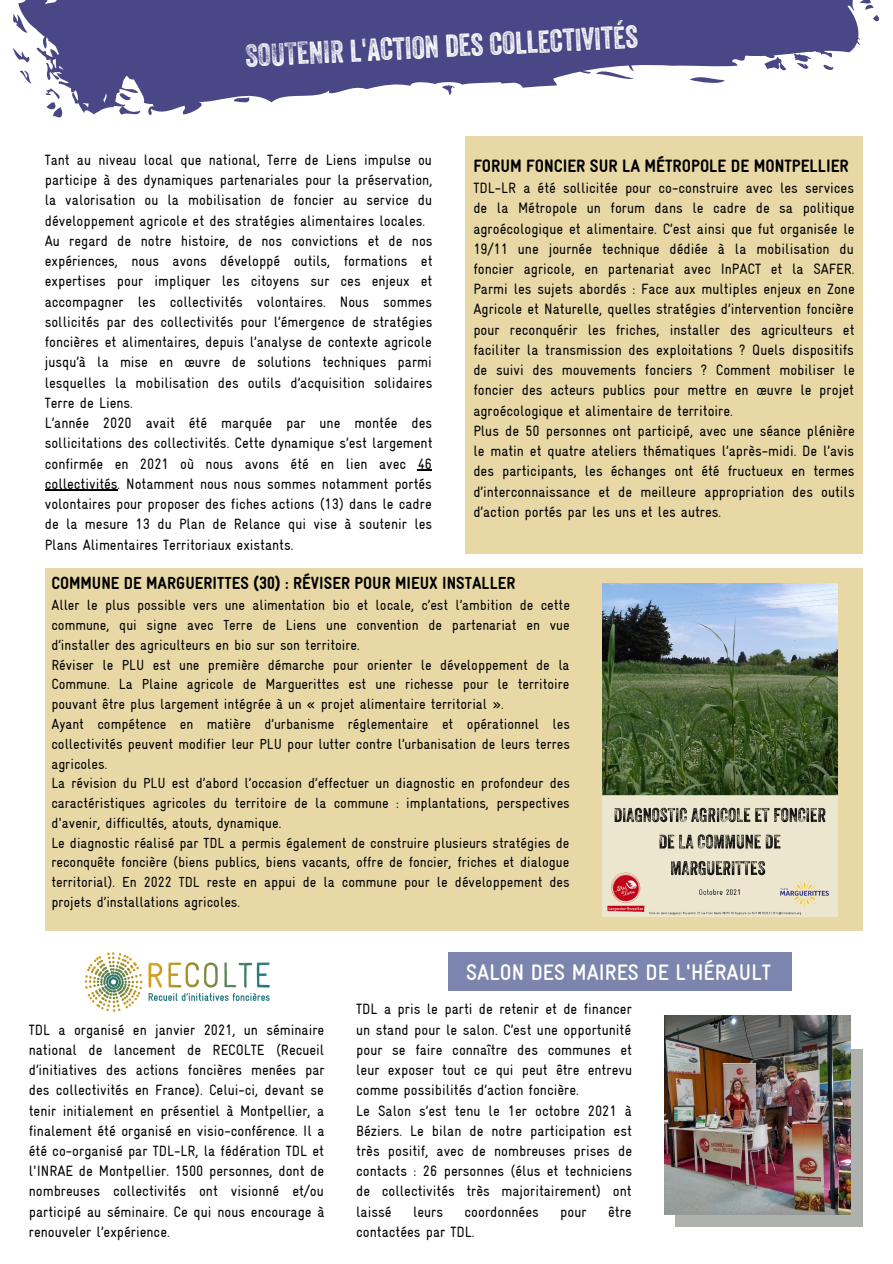
<style>
.page{position:relative;width:893px;height:1264px;background:#fff}
.page>*{position:absolute;margin:0;border:0;box-sizing:border-box;transform-origin:0 0}
.t1{font:30.75px "Veneer Three";color:#fff}
.t2{font:700 condensed 22.5px "Gravur";color:#fff}
.t3{font:900 condensed 18px "Gravur";color:#000}
.t4{font:900 condensed 17.55px "Gravur";color:#000}
.t5{font:condensed 15px/20.2px "Gravur";color:#000}
.t6{font:condensed 14.7px/19.8px "Gravur";color:#000}
</style>
<div class="page">
<div style="left:465px;top:136px;width:397px;height:417px;background:#e8d8a6"></div>
<div style="left:45px;top:569px;width:817px;height:362px;background:#e8d8a6"></div>
<img style="left:602px;top:583px;width:235px;height:333px">
<div style="left:448px;top:952px;width:343px;height:39px;background:#7b85ad"></div>
<svg style="left:12px;top:0;width:867px;height:118px;fill:#494785"></svg>
<img style="left:84px;top:952px;width:186px;height:59px">
<div style="left:674px;top:1049px;width:188px;height:177px;background:#afb1af"></div>
<img style="left:664px;top:1015px;width:186px;height:199px">
<svg style="left:417px;top:469px;width:15px;height:2px"></svg>
<hr style="left:45px;top:490px;width:73px;height:1px;background:#000">
<h1 class="t1" style="left:245px;top:45px;width:394px;rotate:-3deg">SOUTENIR l'action des collectivités</h1>
<p class="t5" style="left:45px;top:150px;width:389px">Tant au niveau local que national, Terre de Liens impulse ou participe à des dynamiques partenariales pour la préservation, la valorisation ou la mobilisation de foncier au service du développement agricole et des stratégies alimentaires locales.<br>Au regard de notre histoire, de nos convictions et de nos expériences, nous avons développé outils, formations et expertises pour impliquer les citoyens sur ces enjeux et accompagner les collectivités volontaires. Nous sommes sollicités par des collectivités pour l’émergence de stratégies foncières et alimentaires, depuis l’analyse de contexte agricole jusqu’à la mise en œuvre de solutions techniques parmi lesquelles la mobilisation des outils d’acquisition solidaires Terre de Liens.<br>L’année 2020 avait été marquée par une montée des sollicitations des collectivités. Cette dynamique s’est largement confirmée en 2021 où nous avons été en lien avec 46 collectivités. Notamment nous nous sommes notamment portés volontaires pour proposer des fiches actions (13) dans le cadre de la mesure 13 du Plan de Relance qui vise à soutenir les Plans Alimentaires Territoriaux existants.</p>
<p class="t4" style="left:51px;top:573px;width:465px">COMMUNE DE MARGUERITTES (30) : RÉVISER POUR MIEUX INSTALLER</p>
<p class="t6" style="left:51px;top:595px;width:520px">Aller le plus possible vers une alimentation bio et locale, c’est l’ambition de cette commune, qui signe avec Terre de Liens une convention de partenariat en vue d’installer des agriculteurs en bio sur son territoire.<br>Réviser le PLU est une première démarche pour orienter le développement de la Commune. La Plaine agricole de Marguerittes est une richesse pour le territoire pouvant être plus largement intégrée à un « projet alimentaire territorial ».<br>Ayant compétence en matière d’urbanisme réglementaire et opérationnel les collectivités peuvent modifier leur PLU pour lutter contre l’urbanisation de leurs terres agricoles.<br>La révision du PLU est d’abord l’occasion d’effectuer un diagnostic en profondeur des caractéristiques agricoles du territoire de la commune : implantations, perspectives d'avenir, difficultés, atouts, dynamique.<br>Le diagnostic réalisé par TDL a permis également de construire plusieurs stratégies de reconquête foncière (biens publics, biens vacants, offre de foncier, friches et dialogue territorial). En 2022 TDL reste en appui de la commune pour le développement des projets d’installations agricoles.</p>
<p class="t3" style="left:473px;top:155px;width:377px">FORUM FONCIER SUR LA MÉTROPOLE DE MONTPELLIER</p>
<p class="t5" style="left:473px;top:178px;width:383px">TDL-LR a été sollicitée pour co-construire avec les services de la Métropole un forum dans le cadre de sa politique agroécologique et alimentaire. C’est ainsi que fut organisée le 19/11 une journée technique dédiée à la mobilisation du foncier agricole, en partenariat avec InPACT et la SAFER.<br>Parmi les sujets abordés : Face aux multiples enjeux en Zone Agricole et Naturelle, quelles stratégies d’intervention foncière pour reconquérir les friches, installer des agriculteurs et faciliter la transmission des exploitations ? Quels dispositifs de suivi des mouvements fonciers ? Comment mobiliser le foncier des acteurs publics pour mettre en œuvre le projet agroécologique et alimentaire de territoire.<br>Plus de 50 personnes ont participé, avec une séance plénière le matin et quatre ateliers thématiques l’après-midi. De l’avis des participants, les échanges ont été fructueux en termes d’interconnaissance et de meilleure appropriation des outils d’action portés par les uns et les autres.</p>
<p class="t5" style="left:29px;top:1019px;width:297px;text-align:justify">TDL a organisé en janvier 2021, un séminaire national de lancement de RECOLTE (Recueil d’initiatives des actions foncières menées par des collectivités en France). Celui-ci, devant se tenir initialement en présentiel à Montpellier, a finalement été organisé en visio-conférence. Il a été co-organisé par TDL-LR, la fédération TDL et l'INRAE de Montpellier. 1500 personnes, dont de nombreuses collectivités ont visionné et/ou participé au séminaire. Ce qui nous encourage à renouveler l’expérience.</p>
<h2 class="t2" style="left:466px;top:959px;width:306px">SALON DES MAIRES DE L'HÉRAULT</h2>
<p class="t5" style="left:356px;top:999px;width:277px">TDL a pris le parti de retenir et de financer un stand pour le salon. C’est une opportunité pour se faire connaître des communes et leur exposer tout ce qui peut être entrevu comme possibilités d’action foncière.<br>Le Salon s’est tenu le 1er octobre 2021 à Béziers. Le bilan de notre participation est très positif, avec de nombreuses prises de contacts : 26 personnes (élus et techniciens de collectivités très majoritairement) ont laissé</p>
<p class="t5" style="left:413px;top:1201px;width:32px">leurs</p>
<p class="t5" style="left:464px;top:1201px;width:76px">coordonnées</p>
<p class="t5" style="left:560px;top:1201px;width:28px">pour</p>
<p class="t5" style="left:608px;top:1201px;width:25px">être</p>
<p class="t5" style="left:356px;top:1221px;width:120px">contactées par TDL.</p>
</div>
